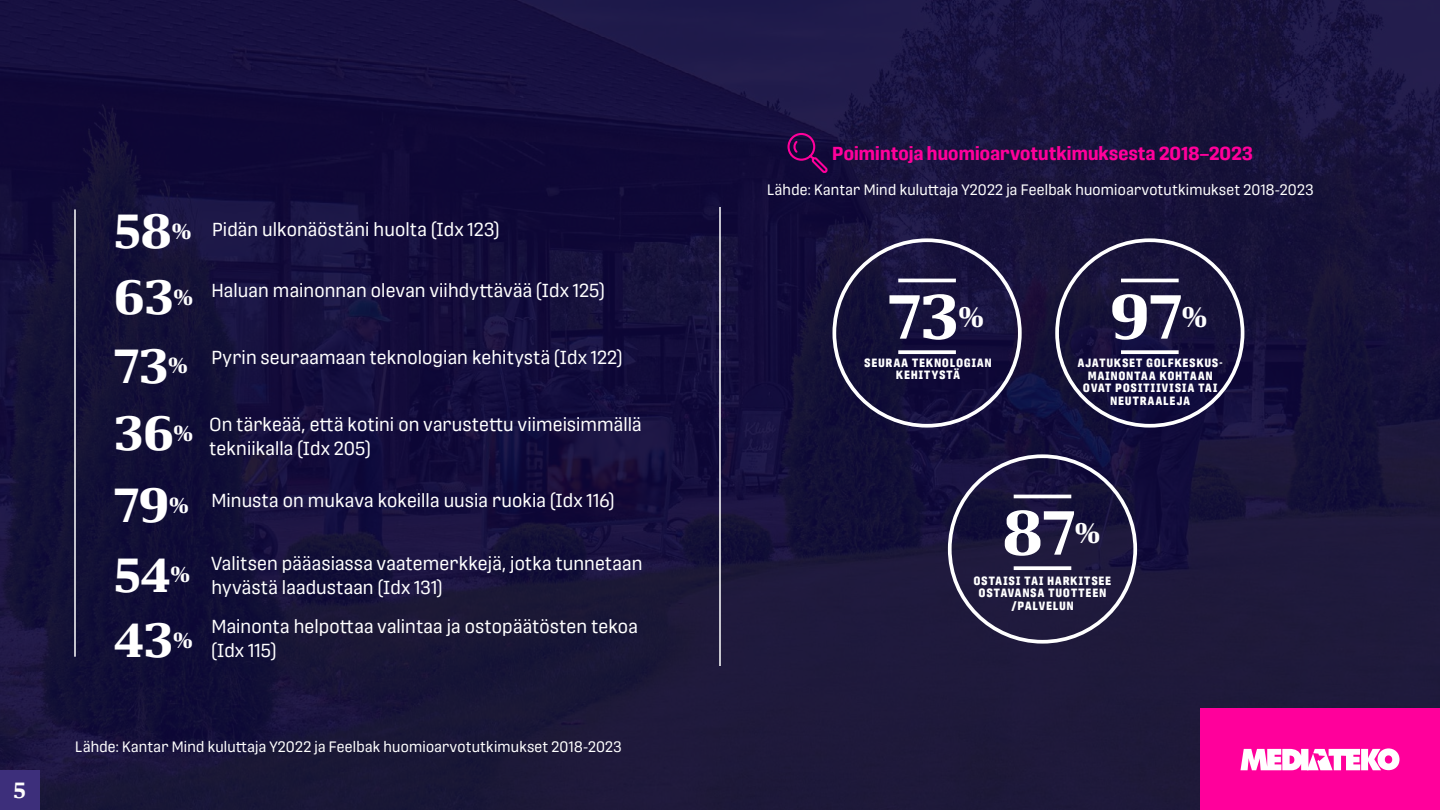
<style>
.page{position:relative;width:1440px;height:810px;background:#fff}
.page>*{position:absolute;margin:0;border:0;box-sizing:border-box;transform-origin:0 0}
.t1{font:700 63.3px "Neuvos";color:#fff}
.t2{font:700 48.75px/68.9px "Neuvos";color:#fff;text-align:justify}
.t3{font:700 22.5px "Neuvos";color:#fff}
.t4{font:18.75px/24px "Protipo";letter-spacing:-.025em;color:#fff}
.t5{font:700 18.75px "Protipo";letter-spacing:-.025em;color:#ff009b}
.t6{font:15px "Protipo";letter-spacing:-.025em;color:#fff}
.t7{font:800 11.93px/12.5px "Protipo Compact";letter-spacing:.1em;color:#fff;text-align:center}
</style>
<div class="page">
<img style="left:0;top:0;width:1440px;height:810px">
<div style="left:1200px;top:709px;width:240px;height:101px;background:#ff009b"></div>
<svg style="left:1241px;top:748px;width:159px;height:22px"></svg>
<div style="left:0;top:771px;width:39px;height:39px;background:#3d2f7b"></div>
<div style="left:833px;top:238px;width:189px;height:190px;border:4px solid #fff;border-radius:50%"></div>
<hr style="left:898px;top:279px;width:58px;height:3px;background:#fff">
<svg style="left:898px;top:350px;width:58px;height:4px"></svg>
<div style="left:948px;top:454px;width:189px;height:190px;border:4px solid #fff;border-radius:50%"></div>
<hr style="left:1014px;top:495px;width:57px;height:3px;background:#fff">
<svg style="left:1014px;top:566px;width:57px;height:4px"></svg>
<div style="left:1055px;top:238px;width:189px;height:190px;border:4px solid #fff;border-radius:50%"></div>
<hr style="left:1121px;top:279px;width:58px;height:3px;background:#fff">
<svg style="left:1121px;top:350px;width:58px;height:4px"></svg>
<hr style="left:719px;top:207px;width:2px;height:459px;background:#fff">
<svg style="left:786px;top:132px;width:44px;height:42px;background:#360948"></svg>
<hr style="left:74px;top:209px;width:2px;height:448px;background:#fff">
<p class="t3" style="left:14px;top:772px;width:14px">5</p>
<h2 class="t2" style="left:114px;top:194px;width:79px">58<sup>%</sup></h2>
<p class="t4" style="left:212px;top:217px;width:290px">Pidän ulkonäöstäni huolta (Idx 123)</p>
<h2 class="t2" style="left:114px;top:260px;width:80px">63<sup>%</sup></h2>
<p class="t4" style="left:211px;top:279px;width:395px">Haluan mainonnan olevan viihdyttävää (Idx 125)</p>
<h2 class="t2" style="left:114px;top:329px;width:75px">73<sup>%</sup></h2>
<p class="t4" style="left:211px;top:345px;width:413px">Pyrin seuraamaan teknologian kehitystä (Idx 122)</p>
<h2 class="t2" style="left:114px;top:396px;width:80px">36<sup>% </sup>79<sup>% </sup>54<sup>% </sup>43<sup>%</sup></h2>
<p class="t4" style="left:209px;top:412px;width:434px">On tärkeää, että kotini on varustettu viimeisimmällä tekniikalla (Idx 205)</p>
<p class="t4" style="left:211px;top:488px;width:405px">Minusta on mukava kokeilla uusia ruokia (Idx 116)</p>
<p class="t4" style="left:211px;top:551px;width:433px">Valitsen pääasiassa vaatemerkkejä, jotka tunnetaan hyvästä laadustaan (Idx 131)</p>
<p class="t4" style="left:211px;top:614px;width:428px">Mainonta helpottaa valintaa ja ostopäätösten tekoa (Idx 115)</p>
<p class="t6" style="left:75px;top:739px;width:548px">Lähde: Kantar Mind kuluttaja Y2022 ja Feelbak huomioarvotutkimukset 2018-2023</p>
<p class="t5" style="left:832px;top:143px;width:423px">Poimintoja huomioarvotutkimuksesta 2018–2023</p>
<p class="t6" style="left:767px;top:181px;width:548px">Lähde: Kantar Mind kuluttaja Y2022 ja Feelbak huomioarvotutkimukset 2018-2023</p>
<h1 class="t1" style="left:888px;top:267px;width:97px">73<sup>%</sup></h1>
<p class="t7" style="left:865px;top:356px;width:129px">SEURAA TEKNOLOGIAN<br>KEHITYSTÄ</p>
<h1 class="t1" style="left:1110px;top:267px;width:98px">97<sup>%</sup></h1>
<p class="t7" style="left:1078px;top:357px;width:147px">AJATUKSET GOLFKESKUS-<br>MAINONTAA KOHTAAN<br>OVAT POSITIIVISIA TAI<br>NEUTRAALEJA</p>
<h1 class="t1" style="left:1003px;top:483px;width:99px">87<sup>%</sup></h1>
<p class="t7" style="left:974px;top:574px;width:139px">OSTAISI TAI HARKITSEE<br>OSTAVANSA TUOTTEEN /PALVELUN</p>
</div>
